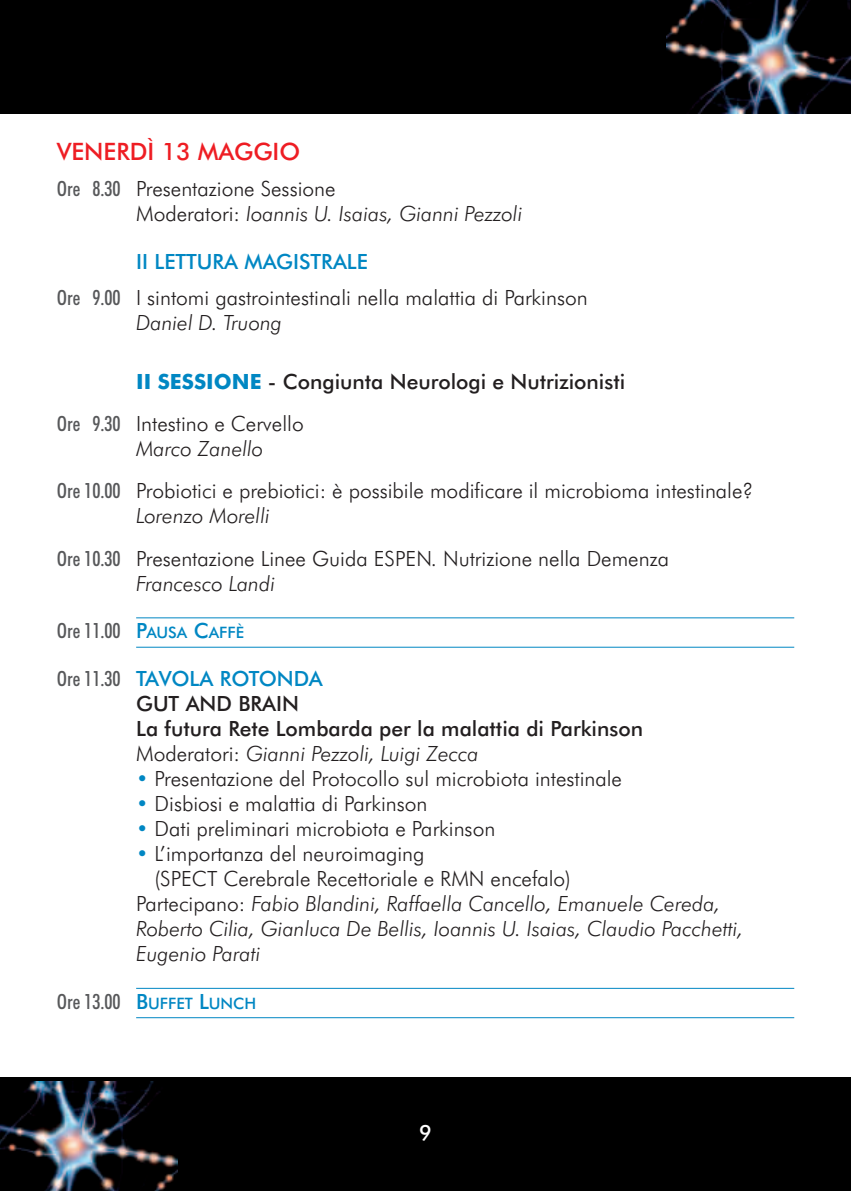
<style>
.page{position:relative;width:851px;height:1191px;background:#fff}
.page>*{position:absolute;margin:0;border:0;box-sizing:border-box;transform-origin:0 0}
.t1{font:500 24px "Futura BT";color:#ee1d23}
.t2{font:300 21px/42px "Futura BT";color:#231f20}
.t3{font:500 21px/25px "Futura BT";color:#231f20}
.t4{font:italic 300 21px "Futura BT";color:#231f20}
.t5{font:500 condensed 21px "Futura BT";color:#57585a}
.t6{font:500 21px "Futura BT";color:#fff}
.t7{font:500 15.8px "Futura BT";color:#0087c3}
.s1{font-weight:500;font-stretch:condensed;color:#57585a}
.s2{font-style:italic}
.s3{font-weight:500;color:#0087c3}
.s4{font-weight:700;color:#0087c3}
.s5{font-stretch:condensed;color:#57585a}
.s6{font-weight:300}
.s7{font-stretch:normal;color:#0087c3}
.s8{font-stretch:normal;font-size:15.8px;color:#0087c3}
.s9{color:#0087c3}
.s10{font-weight:300;font-style:italic}
.s11{font-style:normal}
.s12{font-stretch:condensed;font-size:21px;color:#57585a}
.s13{font-size:21px}
</style>
<div class="page">
<hr style="left:136px;top:617px;width:658px;height:1px;background:#0087c3">
<hr style="left:136px;top:646px;width:658px;height:1px;background:#0087c3">
<hr style="left:136px;top:987px;width:658px;height:1px;background:#0087c3">
<hr style="left:136px;top:1017px;width:658px;height:1px;background:#0087c3">
<div style="left:0;top:0;width:850px;height:113px;background:#000"></div>
<img style="left:666px;top:0;width:184px;height:113px">
<div style="left:0;top:1077px;width:850px;height:114px;background:#000"></div>
<img style="left:0;top:1082px;width:177px;height:109px">
<p class="t1" style="left:57px;top:142px;width:245px">VENERDÌ 13 MAGGIO</p>
<p class="t2" style="left:136px;top:178px;width:387px;line-height:25px;text-indent:-79px"><span class="s1">Ore 8.30</span> Presentazione Sessione<br>Moderatori: <span class="s2">Ioannis U. Isaias, Gianni Pezzoli</span></p>
<p class="t2" style="left:57px;top:245px;width:532px;line-height:36.4px;text-indent:79px"><span class="s3">II LETTURA MAGISTRALE<br></span><span class="s1">Ore 9.00</span> I sintomi gastrointestinali nella malattia di Parkinson</p>
<p class="t4" style="left:136px;top:314px;width:147px">Daniel D. Truong</p>
<p class="t3" style="left:57px;top:363px;width:570px;line-height:42px;text-indent:79px"><span class="s4">II SESSIONE</span> - Congiunta Neurologi e Nutrizionisti<br><span class="s5">Ore 9.30</span> <span class="s6">Intestino e Cervello</span></p>
<p class="t2" style="left:57px;top:430px;width:698px;text-indent:79px"><span class="s2">Marco Zanello<br></span><span class="s1">Ore 10.00</span> Probiotici e prebiotici: è possibile modificare il microbioma intestinale?</p>
<p class="t2" style="left:57px;top:497px;width:613px;text-indent:79px"><span class="s2">Lorenzo Morelli<br></span><span class="s1">Ore 10.30</span> Presentazione Linee Guida ESPEN. Nutrizione nella Demenza</p>
<p class="t4" style="left:136px;top:574px;width:140px">Francesco Landi</p>
<p class="t5" style="left:57px;top:622px;width:189px">Ore 11.00 <span class="s7">P</span><span class="s8">AUSA</span> <span class="s7">C</span><span class="s8">AFFÈ</span></p>
<p class="t3" style="left:136px;top:667px;width:508px;text-indent:-79px"><span class="s5">Ore 11.30</span> <span class="s9">TAVOLA ROTONDA<br></span>GUT AND BRAIN<br>La futura Rete Lombarda per la malattia di Parkinson<br><span class="s6">Moderatori:</span> <span class="s10">Gianni Pezzoli, Luigi Zecca</span></p>
<p class="t2" style="left:136px;top:759px;width:487px"><span class="s9">•</span> Presentazione del Protocollo sul microbiota intestinale</p>
<p class="t2" style="left:136px;top:784px;width:293px"><span class="s9">•</span> Disbiosi e malattia di Parkinson</p>
<p class="t2" style="left:136px;top:809px;width:360px"><span class="s9">•</span> Dati preliminari microbiota e Parkinson</p>
<p class="t2" style="left:136px;top:834px;width:290px"><span class="s9">•</span> L’importanza del neuroimaging</p>
<p class="t2" style="left:154px;top:859px;width:418px">(SPECT Cerebrale Recettoriale e RMN encefalo)</p>
<p class="t4" style="left:136px;top:895px;width:585px"><span class="s11">Partecipano:</span> Fabio Blandini, Raffaella Cancello, Emanuele Cereda,</p>
<p class="t4" style="left:136px;top:920px;width:608px">Roberto Cilia, Gianluca De Bellis, Ioannis U. Isaias, Claudio Pacchetti,</p>
<p class="t4" style="left:136px;top:945px;width:126px">Eugenio Parati</p>
<p class="t7" style="left:57px;top:996px;width:201px"><span class="s12">Ore 13.00</span> <span class="s13">B</span>UFFET <span class="s13">L</span>UNCH</p>
<p class="t6" style="left:419px;top:1124px;width:14px">9</p>
</div>
